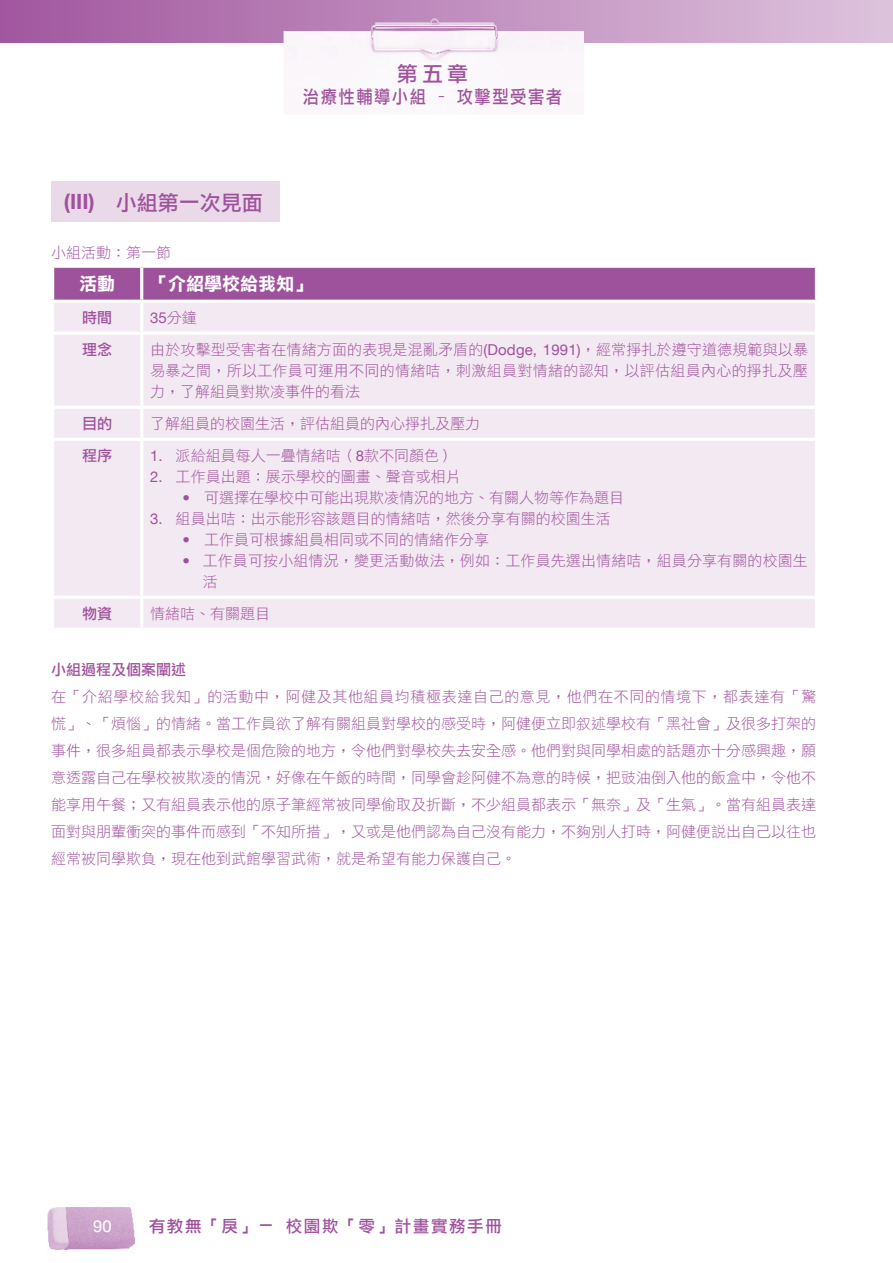
<style>
.page{position:relative;width:893px;height:1263px;background:#fff}
.page>*{position:absolute;margin:0;border:0;box-sizing:border-box;transform-origin:0 0}
.t1{font:21px "DF Li Hei Md WIN BF";color:#9f529c}
.t2{font:18px "DF Li Hei Md WIN BF";letter-spacing:.1em;color:#9f529c;scale:.9 1}
.t3{font:18px "DF Li Hei Bd WIN BF";color:#fff}
.t4{font:16.5px "DF Li Hei Md WIN BF";letter-spacing:.1em;color:#9f529c}
.t5{font:16.5px "Helvetica Neue LT";color:#fff}
.t6{font:15px/27px "DF Li Hei Lt WIN BF";color:#9f529c}
.t7{font:15px "DF Li Hei Md WIN BF";color:#9f529c}
.t8{font:15px "Helvetica Neue LT";color:#9f529c}
.s1{font-family:"Helvetica Neue LT";font-weight:700}
.s2{font-family:"DF Li Hei Lt WIN BF"}
.s3{font-family:"Helvetica Neue LT"}
.s4{font-family:"DF Li Hei Md WIN BF"}
</style>
<div class="page">
<div style="left:0;top:0;width:893px;height:43px;background:linear-gradient(to right,#a2579f,#dec3dd)"></div>
<img style="left:47px;top:1207px;width:88px;height:43px">
<img style="left:284px;top:6px;width:300px;height:99px">
<hr style="left:892px;top:0;width:1px;height:43px;background:#dec3dd">
<div style="left:51px;top:181px;width:228px;height:41px;background:#ead9e9"></div>
<div style="left:54px;top:268px;width:761px;height:32px;background:#9f529c"></div>
<div style="left:54px;top:303px;width:761px;height:325px;background:#f3e9f2"></div>
<hr style="left:140px;top:268px;width:3px;height:32px;background:#fff">
<hr style="left:140px;top:303px;width:3px;height:29px;background:#fff">
<hr style="left:51px;top:332px;width:91px;height:3px;background:#fff">
<hr style="left:142px;top:332px;width:676px;height:3px;background:#fff">
<hr style="left:140px;top:335px;width:3px;height:71px;background:#fff">
<hr style="left:51px;top:406px;width:91px;height:3px;background:#fff">
<hr style="left:142px;top:406px;width:676px;height:3px;background:#fff">
<hr style="left:140px;top:409px;width:3px;height:29px;background:#fff">
<hr style="left:51px;top:438px;width:91px;height:3px;background:#fff">
<hr style="left:142px;top:438px;width:676px;height:3px;background:#fff">
<hr style="left:140px;top:441px;width:3px;height:155px;background:#fff">
<hr style="left:51px;top:596px;width:91px;height:3px;background:#fff">
<hr style="left:142px;top:596px;width:676px;height:3px;background:#fff">
<hr style="left:140px;top:599px;width:3px;height:29px;background:#fff">
<p class="t1" style="left:397px;top:63px;width:73px">第五章</p>
<p class="t2" style="left:303px;top:88px;width:290px">治療性輔導小組 - 攻擊型受害者</p>
<p class="t1" style="left:64px;top:193px;width:201px"><span class="s1">(III)</span> 小組第一次見面</p>
<p class="t6" style="left:51px;top:239px;width:121px">小組活動：第一節</p>
<p class="t3" style="left:79px;top:275px;width:37px">活動</p>
<p class="t3" style="left:150px;top:275px;width:164px">「介紹學校給我知」</p>
<p class="t7" style="left:82px;top:310px;width:31px">時間</p>
<p class="t8" style="left:150px;top:308px;width:48px">35<span class="s2">分鐘</span></p>
<p class="t7" style="left:82px;top:342px;width:31px">理念</p>
<p class="t6" style="left:150px;top:339px;width:659px;line-height:21px;text-align:justify">由於攻擊型受害者在情緒方面的表現是混亂矛盾的<span class="s3">(Dodge, 1991)</span>，經常掙扎於遵守道德規範與以暴易暴之間，所以工作員可運用不同的情緒咭，刺激組員對情緒的認知，以評估組員內心的掙扎及壓力，了解組員對欺凌事件的看法</p>
<p class="t7" style="left:82px;top:416px;width:31px">目的</p>
<p class="t6" style="left:150px;top:410px;width:332px">了解組員的校園生活，評估組員的內心掙扎及壓力</p>
<p class="t7" style="left:82px;top:448px;width:31px">程序</p>
<p class="t6" style="left:150px;top:442px;width:305px"><span class="s3">1.</span> 派給組員每人一疊情緒咭（<span class="s3">8</span>款不同顏色）</p>
<p class="t6" style="left:150px;top:463px;width:312px"><span class="s3">2.</span> 工作員出題：展示學校的圖畫、聲音或相片</p>
<p class="t6" style="left:183px;top:484px;width:443px"><span class="s3">•</span> 可選擇在學校中可能出現欺凌情況的地方、有關人物等作為題目</p>
<p class="t6" style="left:150px;top:505px;width:462px"><span class="s3">3.</span> 組員出咭：出示能形容該題目的情緒咭，然後分享有關的校園生活</p>
<p class="t6" style="left:183px;top:526px;width:308px"><span class="s3">•</span> 工作員可根據組員相同或不同的情緒作分享</p>
<p class="t6" style="left:203px;top:550px;width:607px;line-height:21px;text-indent:-20px"><span class="s3">•</span> 工作員可按小組情況，變更活動做法，例如：工作員先選出情緒咭，組員分享有關的校園生活</p>
<p class="t7" style="left:82px;top:606px;width:31px">物資</p>
<p class="t6" style="left:150px;top:600px;width:122px">情緒咭、有關題目</p>
<p class="t6" style="left:51px;top:656px;width:767px"><span class="s4">小組過程及個案闡述<br></span>在「介紹學校給我知」的活動中，阿健及其他組員均積極表達自己的意見，他們在不同的情境下，都表達有「驚慌」、「煩惱」的情緒。當工作員欲了解有關組員對學校的感受時，阿健便立即叙述學校有「黑社會」及很多打架的事件，很多組員都表示學校是個危險的地方，令他們對學校失去安全感。他們對與同學相處的話題亦十分感興趣，願意透露自己在學校被欺凌的情況，好像在午飯的時間，同學會趁阿健不為意的時候，把豉油倒入他的飯盒中，令他不能享用午餐；又有組員表示他的原子筆經常被同學偷取及折斷，不少組員都表示「無奈」及「生氣」。當有組員表達面對與朋輩衝突的事件而感到「不知所措」，又或是他們認為自己沒有能力，不夠別人打時，阿健便說出自己以往也經常被同學欺負，現在他到武館學習武術，就是希望有能力保護自己。</p>
<p class="t5" style="left:93px;top:1216px;width:20px">90</p>
<p class="t4" style="left:149px;top:1217px;width:355px">有教無「戾」－ 校園欺「零」計畫實務手冊</p>
</div>
